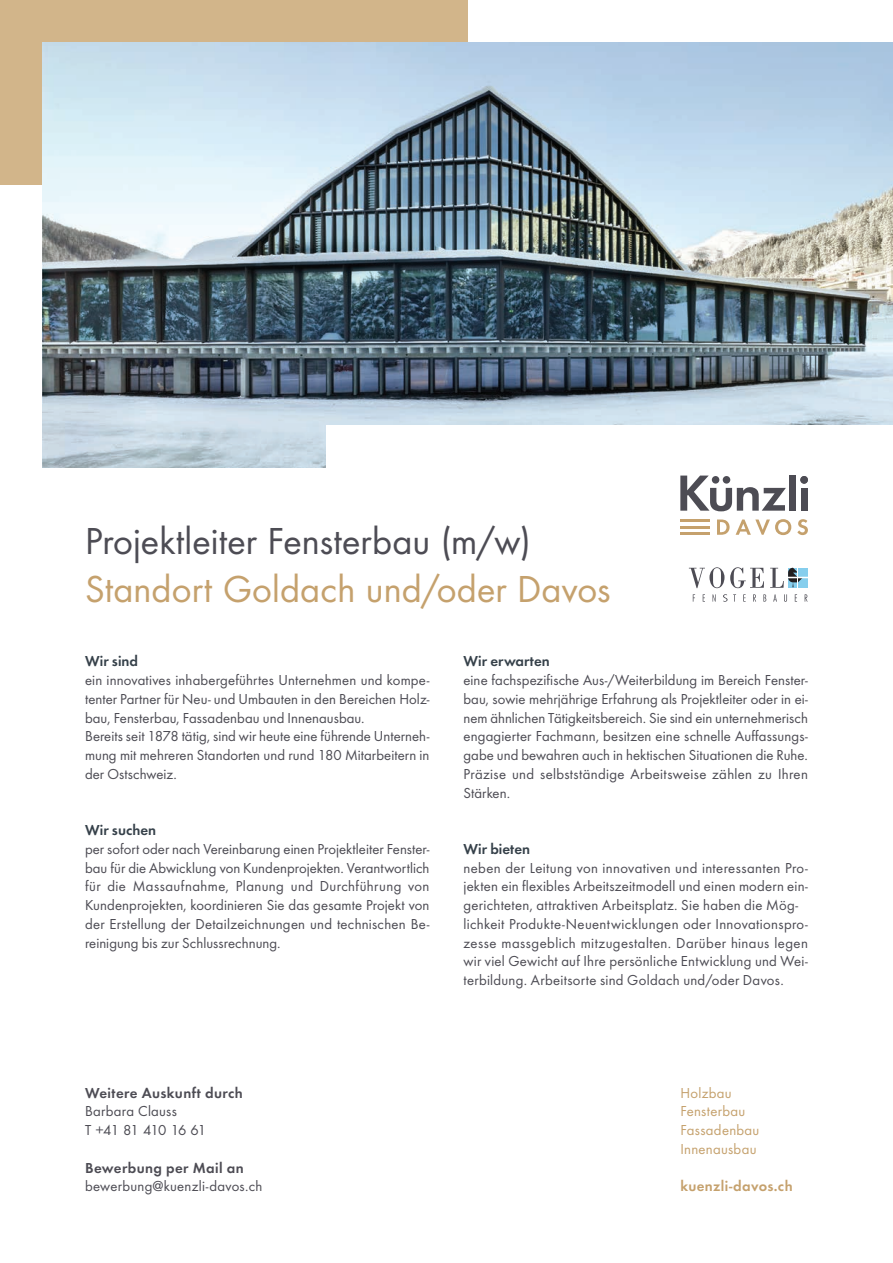
<style>
.page{position:relative;width:893px;height:1263px;background:#fff}
.page>*{position:absolute;margin:0;border:0;box-sizing:border-box;transform-origin:0 0}
.t1{font:39px "Futura Boo";color:#4d4c54}
.t2{font:39px "Futura Boo";letter-spacing:.005em;color:#c5a16d}
.t3{font:15px/18.8px "Futura Boo";letter-spacing:.015em;color:#4d4c54}
.t4{font:15px/18.8px "Futura Boo";letter-spacing:.02em;color:#c5a16d}
.t5{font:15px "Futura Dem";letter-spacing:.025em;color:#4d4c54}
.t6{font:15px "Futura Dem";color:#36414a}
.t7{font:15px "Futura Dem";letter-spacing:.025em;color:#c5a16d}
</style>
<div class="page">
<div style="left:0;top:0;width:468px;height:184px;background:#d2b58a"></div>
<img style="left:43px;top:43px;width:850px;height:425px">
<div style="left:326px;top:425px;width:567px;height:54px;background:#fff"></div>
<svg style="left:717px;top:519px;width:13px;height:16px"></svg>
<svg style="left:736px;top:519px;width:55px;height:16px"></svg>
<svg style="left:797px;top:519px;width:11px;height:16px"></svg>
<hr style="left:680px;top:532px;width:29px;height:3px;background:#c5a16d">
<hr style="left:680px;top:519px;width:29px;height:3px;background:#c5a16d">
<hr style="left:680px;top:526px;width:29px;height:2px;background:#c5a16d">
<svg style="left:680px;top:476px;width:106px;height:35px"></svg>
<div style="left:789px;top:476px;width:7px;height:35px;background:#4d4c54"></div>
<div style="left:800px;top:476px;width:8px;height:8px;background:#4d4c54;border-radius:50%"></div>
<div style="left:801px;top:488px;width:6px;height:23px;background:#4d4c54"></div>
<svg style="left:730px;top:567px;width:34px;height:21px"></svg>
<svg style="left:770px;top:568px;width:38px;height:20px"></svg>
<svg style="left:703px;top:594px;width:2px;height:8px"></svg>
<svg style="left:712px;top:594px;width:4px;height:8px"></svg>
<svg style="left:723px;top:594px;width:13px;height:8px"></svg>
<svg style="left:743px;top:594px;width:3px;height:8px"></svg>
<svg style="left:753px;top:594px;width:3px;height:8px"></svg>
<svg style="left:763px;top:594px;width:3px;height:8px"></svg>
<svg style="left:773px;top:594px;width:4px;height:8px"></svg>
<svg style="left:784px;top:594px;width:3px;height:8px"></svg>
<svg style="left:795px;top:594px;width:2px;height:8px"></svg>
<svg style="left:805px;top:594px;width:3px;height:8px"></svg>
<svg style="left:689px;top:567px;width:35px;height:21px"></svg>
<h1 class="t1" style="left:85px;top:518px;width:447px">Projektleiter Fensterbau (m/w)</h1>
<h1 class="t2" style="left:85px;top:566px;width:527px">Standort Goldach und/oder Davos</h1>
<p class="t6" style="left:85px;top:651px;width:55px">Wir sind</p>
<p class="t3" style="left:85px;top:671px;width:346px">ein innovatives inhabergeführtes Unternehmen und kompe&shy;tenter Partner für Neu- und Umbauten in den Bereichen Holz&shy;bau, Fensterbau, Fassadenbau und Innenausbau.<br>Bereits seit 1878 tätig, sind wir heute eine führende Unterneh&shy;mung mit mehreren Standorten und rund 180 Mitarbeitern in der Ostschweiz.</p>
<p class="t6" style="left:85px;top:820px;width:73px">Wir suchen</p>
<p class="t3" style="left:85px;top:839px;width:346px;text-align:justify">per sofort oder nach Vereinbarung einen Projektleiter Fenster&shy;bau für die Abwicklung von Kundenprojekten. Verantwortlich für die Massaufnahme, Planung und Durchführung von Kundenprojekten, koordinieren Sie das gesamte Projekt von der Erstellung der Detailzeichnungen und technischen Be&shy;reinigung bis zur Schlussrechnung.</p>
<p class="t6" style="left:463px;top:651px;width:88px">Wir erwarten</p>
<p class="t3" style="left:463px;top:671px;width:346px;text-align:justify">eine fachspezifische Aus-/Weiterbildung im Bereich Fenster&shy;bau, sowie mehrjährige Erfahrung als Projektleiter oder in ei&shy;nem ähnlichen Tätigkeitsbereich. Sie sind ein unternehmerisch engagierter Fachmann, besitzen eine schnelle Auffassungs&shy;gabe und bewahren auch in hektischen Situationen die Ruhe.<br>Präzise und selbstständige Arbeitsweise zählen zu Ihren Stärken.</p>
<p class="t6" style="left:463px;top:838px;width:68px">Wir bieten</p>
<p class="t3" style="left:463px;top:858px;width:346px">neben der Leitung von innovativen und interessanten Pro&shy;jekten ein flexibles Arbeitszeitmodell und einen modern ein&shy;gerichteten, attraktiven Arbeitsplatz. Sie haben die Mög&shy;lichkeit Produkte-Neuentwicklungen oder Innovationspro&shy;zesse massgeblich mitzugestalten. Darüber hinaus legen wir viel Gewicht auf Ihre persönliche Entwicklung und Wei&shy;terbildung. Arbeitsorte sind Goldach und/oder Davos.</p>
<p class="t5" style="left:85px;top:1082px;width:159px">Weitere Auskunft durch</p>
<p class="t3" style="left:85px;top:1102px;width:123px">Barbara Clauss<br>T +41 81 410 16 61</p>
<p class="t5" style="left:85px;top:1157px;width:160px">Bewerbung per Mail an</p>
<p class="t3" style="left:85px;top:1177px;width:179px">bewerbung@kuenzli-davos.ch</p>
<p class="t4" style="left:680px;top:1083px;width:80px">Holzbau<br>Fensterbau<br>Fassadenbau<br>Innenausbau</p>
<p class="t7" style="left:680px;top:1176px;width:114px">kuenzli-davos.ch</p>
</div>
